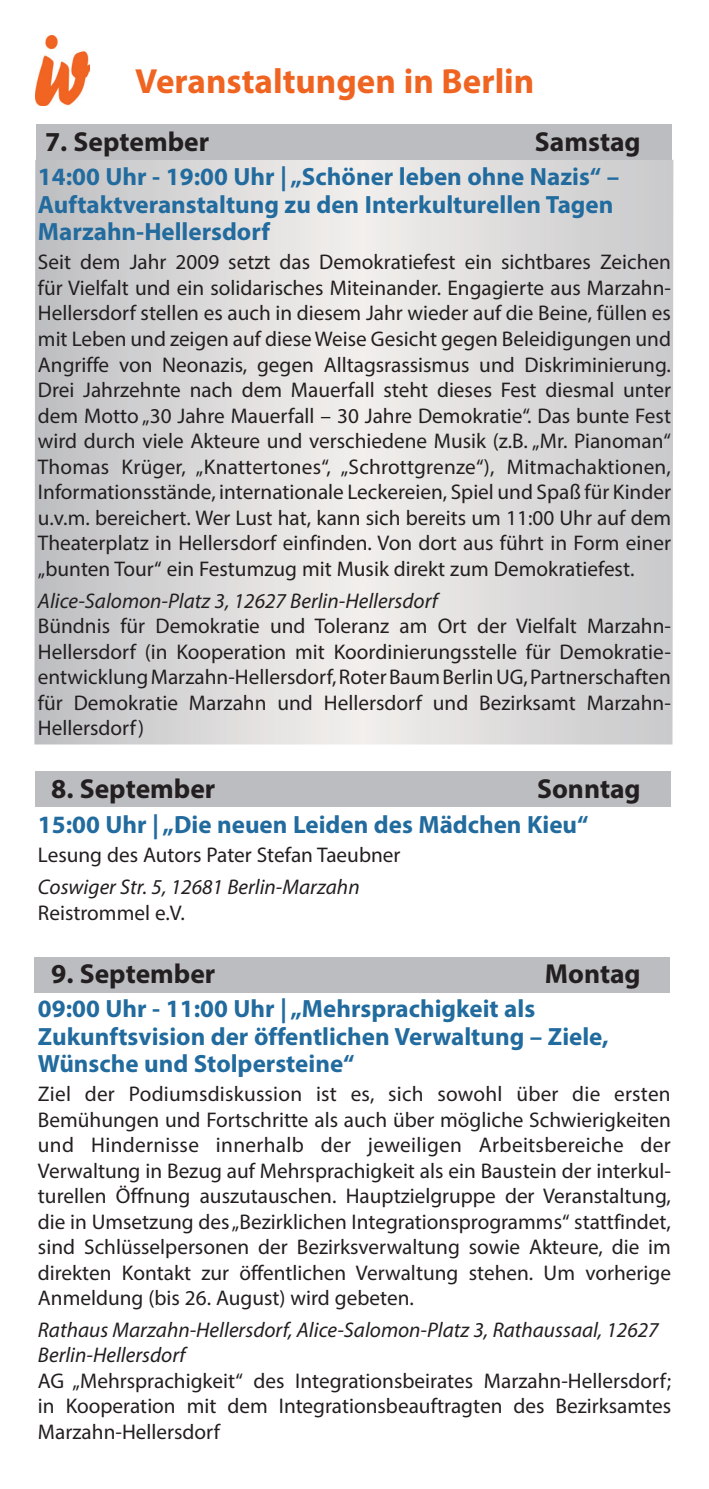
<style>
.page{position:relative;width:709px;height:1489px;background:#fff}
.page>*{position:absolute;margin:0;border:0;box-sizing:border-box;transform-origin:0 0}
.t1{font:700 35px "Myriad Pro";color:#f06422}
.ev_Datum{font:700 27.5px "Myriad Pro";color:#231f20}
.Uhrzeit___Name_10pt{font:700 25px/27.5px "Myriad Pro";color:#226b9e}
.Copy{font:21.25px/25.5px "Myriad Pro";color:#231f20;text-align:justify}
.Adresse{font:italic 21.25px/25px "Myriad Pro";color:#231f20}
</style>
<div class="page">
<svg style="left:34px;top:160px;width:639px;height:584px"></svg>
<div style="left:34px;top:957px;width:635px;height:36px;background:#bcbdc0"></div>
<div style="left:36px;top:771px;width:635px;height:36px;background:#bcbdc0"></div>
<div style="left:37px;top:124px;width:635px;height:35px;background:#bcbdc0"></div>
<img style="left:35px;top:35px;width:55px;height:70px">
<p class="t1" style="left:135px;top:59px;width:400px">Veranstaltungen in Berlin</p>
<p class="ev_Datum" style="left:45px;top:123px;width:166px">7. September</p>
<p class="ev_Datum" style="left:535px;top:123px;width:107px">Samstag</p>
<p class="Uhrzeit___Name_10pt" style="left:38px;top:162px;width:583px">14:00 Uhr - 19:00 Uhr | „Schöner leben ohne Nazis“ –<br>Auftaktveranstaltung zu den Interkulturellen Tagen<br>Marzahn-Hellersdorf</p>
<p class="Copy" style="left:38px;top:249px;width:634px">Seit dem Jahr 2009 setzt das Demokratiefest ein sichtbares Zeichen für Vielfalt und ein solidarisches Miteinander. Engagierte aus Marzahn-Hellersdorf stellen es auch in diesem Jahr wieder auf die Beine, füllen es mit Leben und zeigen auf diese Weise Gesicht gegen Beleidigungen und Angriffe von Neonazis, gegen Alltagsrassismus und Diskriminierung.<br>Drei Jahrzehnte nach dem Mauerfall steht dieses Fest diesmal unter dem Motto „30 Jahre Mauerfall – 30 Jahre Demokratie“. Das bunte Fest wird durch viele Akteure und verschiedene Musik (z.B. „Mr. Pianoman“ Thomas Krüger, „Knattertones“, „Schrottgrenze“), Mitmachaktionen, Informationsstände, internationale Leckereien, Spiel und Spaß für Kinder u.v.m. bereichert. Wer Lust hat, kann sich bereits um 11:00 Uhr auf dem Theaterplatz in Hellersdorf einfinden. Von dort aus führt in Form einer „bunten Tour“ ein Festumzug mit Musik direkt zum Demokratiefest.</p>
<p class="Adresse" style="left:38px;top:587px;width:401px">Alice-Salomon-Platz 3, 12627 Berlin-Hellersdorf</p>
<p class="Copy" style="left:38px;top:613px;width:634px">Bündnis für Demokratie und Toleranz am Ort der Vielfalt Marzahn-Hellersdorf (in Kooperation mit Koordinierungsstelle für Demokratie&shy;entwicklung Marzahn-Hellersdorf, Roter Baum Berlin UG, Partnerschaften für Demokratie Marzahn und Hellersdorf und Bezirksamt Marzahn-Hellersdorf)</p>
<p class="ev_Datum" style="left:51px;top:771px;width:166px">8. September</p>
<p class="ev_Datum" style="left:537px;top:771px;width:105px">Sonntag</p>
<p class="Uhrzeit___Name_10pt" style="left:38px;top:809px;width:552px">15:00 Uhr | „Die neuen Leiden des Mädchen Kieu“</p>
<p class="Copy" style="left:38px;top:841px;width:364px">Lesung des Autors Pater Stefan Taeubner</p>
<p class="Adresse" style="left:38px;top:874px;width:323px">Coswiger Str. 5, 12681 Berlin-Marzahn</p>
<p class="Copy" style="left:38px;top:899px;width:148px">Reistrommel e.V.</p>
<p class="ev_Datum" style="left:51px;top:955px;width:166px">9. September</p>
<p class="ev_Datum" style="left:545px;top:955px;width:97px">Montag</p>
<p class="Uhrzeit___Name_10pt" style="left:38px;top:994px;width:572px">09:00 Uhr - 11:00 Uhr | „Mehrsprachigkeit als<br>Zukunftsvision der öffentlichen Verwaltung – Ziele,<br>Wünsche und Stolpersteine“</p>
<p class="Copy" style="left:38px;top:1080px;width:634px">Ziel der Podiumsdiskussion ist es, sich sowohl über die ersten Bemühungen und Fortschritte als auch über mögliche Schwierigkeiten und Hindernisse innerhalb der jeweiligen Arbeitsbereiche der Verwaltung in Bezug auf Mehrsprachigkeit als ein Baustein der interkul&shy;turellen Öffnung auszutauschen. Hauptzielgruppe der Veranstaltung, die in Umsetzung des „Bezirklichen Integrationsprogramms“ stattfindet, sind Schlüsselpersonen der Bezirksverwaltung sowie Akteure, die im direkten Kontakt zur öffentlichen Verwaltung stehen. Um vorherige Anmeldung (bis 26. August) wird gebeten.</p>
<p class="Adresse" style="left:38px;top:1317px;width:622px">Rathaus Marzahn-Hellersdorf, Alice-Salomon-Platz 3, Rathaussaal, 12627<br>Berlin-Hellersdorf</p>
<p class="Copy" style="left:38px;top:1367px;width:634px">AG „Mehrsprachigkeit“ des Integrationsbeirates Marzahn-Hellersdorf; in Kooperation mit dem Integrationsbeauftragten des Bezirksamtes Marzahn-Hellersdorf</p>
</div>
